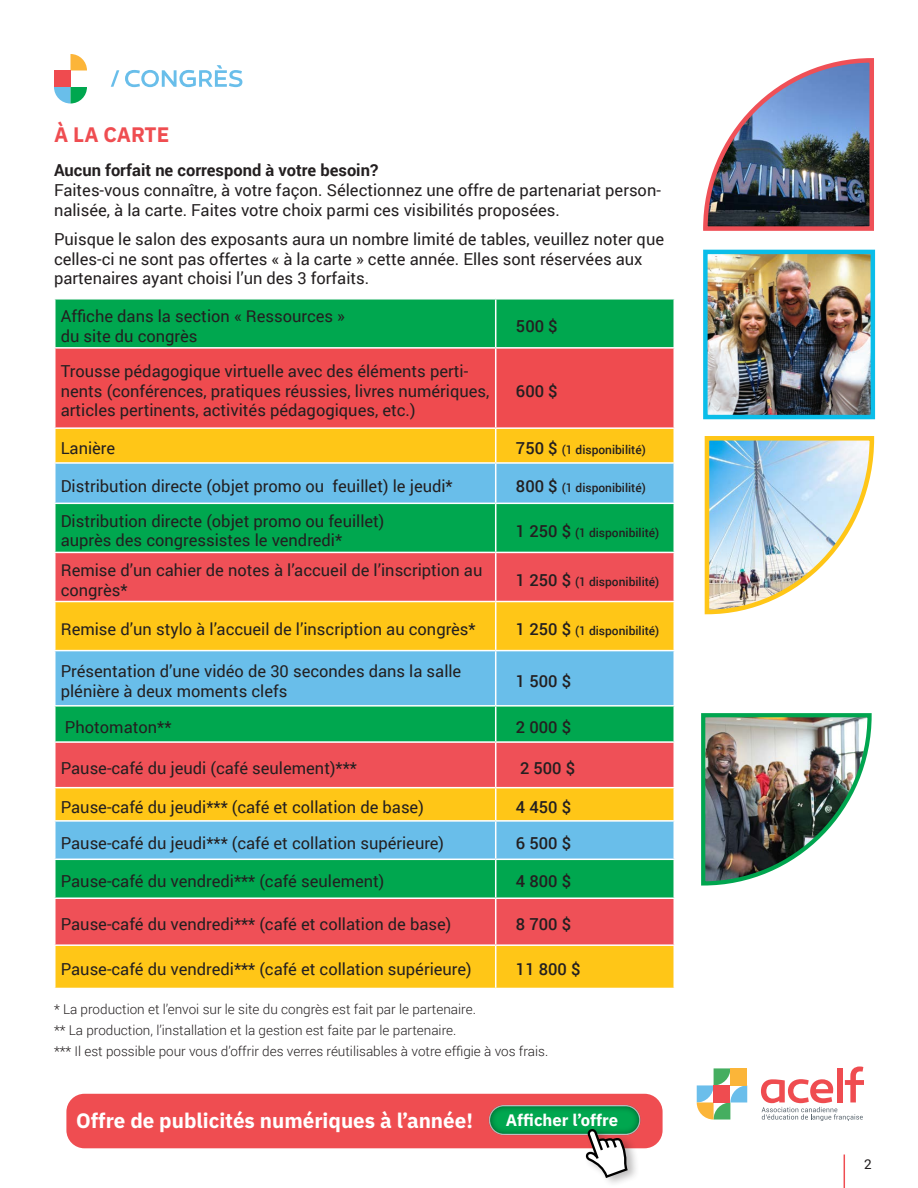
<style>
.page{position:relative;width:918px;height:1188px;background:#fff}
.page>*{position:absolute;margin:0;border:0;box-sizing:border-box;transform-origin:0 0}
.t1{font:700 21px "IBM Plex Sans";color:#ef4d51}
.t2{font:700 20.85px "IBM Plex Sans";color:#fff}
.t3{font:700 16.65px "IBM Plex Sans";color:#fff}
.t4{font:16.5px/19.8px "Roboto";color:#231f20}
.t5{font:500 16.5px "Roboto";color:#231f20}
.t6{font:300 13.5px "Roboto";color:#231f20}
.t7{font:13.5px "Roboto";color:#231f20}
.t8{font:500 12px "Roboto";color:#231f20}
.s1{font-weight:700}
.s2{font-size:16.5px}
</style>
<div class="page">
<svg style="left:71px;top:54px;width:16px;height:17px"></svg>
<svg style="left:54px;top:87px;width:33px;height:16px"></svg>
<div style="left:54px;top:71px;width:17px;height:16px;background:#ef4b4f"></div>
<svg style="left:125px;top:65px;width:117px;height:22px"></svg>
<svg style="left:111px;top:70px;width:8px;height:17px"></svg>
<svg style="left:761px;top:1066px;width:103px;height:55px"></svg>
<svg style="left:697px;top:1068px;width:50px;height:52px"></svg>
<div style="left:714px;top:1085px;width:16px;height:17px;background:#ef4c50"></div>
<div style="left:730px;top:1068px;width:17px;height:17px;background:#fbb539"></div>
<hr style="left:844px;top:1155px;width:1px;height:33px;background:#ef4d51">
<img style="left:703px;top:58px;width:171px;height:173px">
<img style="left:701px;top:713px;width:171px;height:173px">
<img style="left:708px;top:255px;width:162px;height:159px">
<div style="left:703px;top:250px;width:172px;height:169px;border:4px solid #0abde9"></div>
<img style="left:704px;top:436px;width:171px;height:179px">
<div style="left:66px;top:1094px;width:597px;height:54px;background:#ef4d51;border-radius:18px"></div>
<div style="left:487px;top:1100px;width:156px;height:36px;background:#231f20;opacity:.75"></div>
<div style="left:584px;top:1125px;width:56px;height:63px;background:#231f20;opacity:.3"></div>
<svg style="left:585px;top:1128px;width:43px;height:50px"></svg>
<div style="left:56px;top:300px;width:618px;height:47px;background:#00a74f"></div>
<div style="left:56px;top:349px;width:618px;height:78px;background:#ef4b4f"></div>
<div style="left:56px;top:429px;width:618px;height:559px;background:#ffc617"></div>
<svg style="left:56px;top:464px;width:618px;height:88px;background:#31b295"></svg>
<svg style="left:56px;top:553px;width:618px;height:391px;background:#a5946c"></svg>
<hr style="left:495px;top:300px;width:1px;height:47px;background:#fff">
<hr style="left:495px;top:349px;width:1px;height:78px;background:#fff">
<hr style="left:495px;top:429px;width:1px;height:33px;background:#fff">
<hr style="left:54px;top:462px;width:442px;height:2px;background:#fff">
<hr style="left:496px;top:462px;width:179px;height:2px;background:#fff">
<hr style="left:495px;top:464px;width:1px;height:39px;background:#fff">
<hr style="left:54px;top:503px;width:442px;height:1px;background:#fff">
<hr style="left:496px;top:503px;width:179px;height:1px;background:#fff">
<hr style="left:495px;top:504px;width:1px;height:48px;background:#fff">
<hr style="left:54px;top:552px;width:442px;height:1px;background:#fff">
<hr style="left:496px;top:552px;width:179px;height:1px;background:#fff">
<hr style="left:495px;top:553px;width:1px;height:48px;background:#fff">
<hr style="left:54px;top:601px;width:442px;height:1px;background:#fff">
<hr style="left:496px;top:601px;width:179px;height:1px;background:#fff">
<hr style="left:495px;top:602px;width:1px;height:48px;background:#fff">
<hr style="left:54px;top:650px;width:442px;height:1px;background:#fff">
<hr style="left:496px;top:650px;width:179px;height:1px;background:#fff">
<hr style="left:495px;top:651px;width:1px;height:54px;background:#fff">
<hr style="left:54px;top:705px;width:442px;height:2px;background:#fff">
<hr style="left:496px;top:705px;width:179px;height:2px;background:#fff">
<hr style="left:495px;top:707px;width:1px;height:34px;background:#fff">
<hr style="left:54px;top:741px;width:442px;height:2px;background:#fff">
<hr style="left:496px;top:741px;width:179px;height:2px;background:#fff">
<hr style="left:495px;top:743px;width:1px;height:44px;background:#fff">
<hr style="left:54px;top:787px;width:442px;height:1px;background:#fff">
<hr style="left:496px;top:787px;width:179px;height:1px;background:#fff">
<hr style="left:495px;top:788px;width:1px;height:32px;background:#fff">
<hr style="left:54px;top:820px;width:442px;height:2px;background:#fff">
<hr style="left:496px;top:820px;width:179px;height:2px;background:#fff">
<hr style="left:495px;top:822px;width:1px;height:37px;background:#fff">
<hr style="left:54px;top:859px;width:442px;height:1px;background:#fff">
<hr style="left:496px;top:859px;width:179px;height:1px;background:#fff">
<hr style="left:495px;top:860px;width:1px;height:37px;background:#fff">
<hr style="left:54px;top:897px;width:442px;height:2px;background:#fff">
<hr style="left:496px;top:897px;width:179px;height:2px;background:#fff">
<hr style="left:495px;top:899px;width:1px;height:45px;background:#fff">
<hr style="left:54px;top:944px;width:442px;height:2px;background:#fff">
<hr style="left:496px;top:944px;width:179px;height:2px;background:#fff">
<hr style="left:495px;top:946px;width:1px;height:42px;background:#fff">
<p class="t1" style="left:54px;top:118px;width:117px">À LA CARTE</p>
<p class="t4" style="left:54px;top:160px;width:608px"><span class="s1">Aucun forfait ne correspond à votre besoin?<br></span>Faites-vous connaître, à votre façon. Sélectionnez une offre de partenariat person&shy;nalisée, à la carte. Faites votre choix parmi ces visibilités proposées.</p>
<p class="t4" style="left:54px;top:228px;width:612px">Puisque le salon des exposants aura un nombre limité de tables, veuillez noter que celles-ci ne sont pas offertes « à la carte » cette année. Elles sont réservées aux partenaires ayant choisi l’un des 3 forfaits.</p>
<p class="t4" style="left:61px;top:306px;width:286px">Affiche dans la section « Ressources » du site du congrès</p>
<p class="t5" style="left:516px;top:314px;width:43px">500 $</p>
<p class="t4" style="left:61px;top:360px;width:430px">Trousse pédagogique virtuelle avec des éléments perti&shy;nents (conférences, pratiques réussies, livres numériques, articles pertinents, activités pédagogiques, etc.)</p>
<p class="t5" style="left:516px;top:379px;width:43px">600 $</p>
<p class="t4" style="left:61px;top:438px;width:56px">Lanière</p>
<p class="t8" style="left:516px;top:442px;width:131px"><span class="s2">750 $</span> (1 disponibilité)</p>
<p class="t4" style="left:61px;top:475px;width:394px">Distribution directe (objet promo ou feuillet) le jeudi*</p>
<p class="t8" style="left:516px;top:479px;width:131px"><span class="s2">800 $</span> (1 disponibilité)</p>
<p class="t4" style="left:61px;top:510px;width:325px">Distribution directe (objet promo ou feuillet) auprès des congressistes le vendredi*</p>
<p class="t8" style="left:516px;top:524px;width:145px"><span class="s2">1 250 $</span> (1 disponibilité)</p>
<p class="t4" style="left:61px;top:559px;width:423px">Remise d’un cahier de notes à l’accueil de l’inscription au congrès*</p>
<p class="t8" style="left:516px;top:573px;width:145px"><span class="s2">1 250 $</span> (1 disponibilité)</p>
<p class="t4" style="left:61px;top:618px;width:416px">Remise d’un stylo à l’accueil de l’inscription au congrès*</p>
<p class="t8" style="left:516px;top:622px;width:145px"><span class="s2">1 250 $</span> (1 disponibilité)</p>
<p class="t4" style="left:61px;top:661px;width:402px">Présentation d’une vidéo de 30 secondes dans la salle plénière à deux moments clefs</p>
<p class="t5" style="left:516px;top:669px;width:57px">1 500 $</p>
<p class="t4" style="left:65px;top:716px;width:108px">Photomaton**</p>
<p class="t5" style="left:516px;top:715px;width:57px">2 000 $</p>
<p class="t4" style="left:61px;top:757px;width:298px">Pause-café du jeudi (café seulement)***</p>
<p class="t5" style="left:520px;top:756px;width:57px">2 500 $</p>
<p class="t4" style="left:61px;top:797px;width:365px">Pause-café du jeudi*** (café et collation de base)</p>
<p class="t5" style="left:516px;top:795px;width:57px">4 450 $</p>
<p class="t4" style="left:61px;top:832px;width:385px">Pause-café du jeudi*** (café et collation supérieure)</p>
<p class="t5" style="left:516px;top:831px;width:57px">6 500 $</p>
<p class="t4" style="left:61px;top:871px;width:325px">Pause-café du vendredi*** (café seulement)</p>
<p class="t5" style="left:516px;top:870px;width:57px">4 800 $</p>
<p class="t4" style="left:61px;top:914px;width:392px">Pause-café du vendredi*** (café et collation de base)</p>
<p class="t5" style="left:516px;top:913px;width:57px">8 700 $</p>
<p class="t4" style="left:61px;top:959px;width:412px">Pause-café du vendredi*** (café et collation supérieure)</p>
<p class="t5" style="left:516px;top:958px;width:66px">11 800 $</p>
<p class="t6" style="left:54px;top:1000px;width:423px">* La production et l’envoi sur le site du congrès est fait par le partenaire.</p>
<p class="t6" style="left:54px;top:1021px;width:404px">** La production, l’installation et la gestion est faite par le partenaire.</p>
<p class="t6" style="left:54px;top:1042px;width:496px">*** Il est possible pour vous d’offrir des verres réutilisables à votre effigie à vos frais.</p>
<p class="t2" style="left:76px;top:1104px;width:398px">Offre de publicités numériques à l’année!</p>
<p class="t3" style="left:506px;top:1107px;width:114px">Afficher l’offre</p>
<p class="t7" style="left:864px;top:1154px;width:9px">2</p>
</div>
